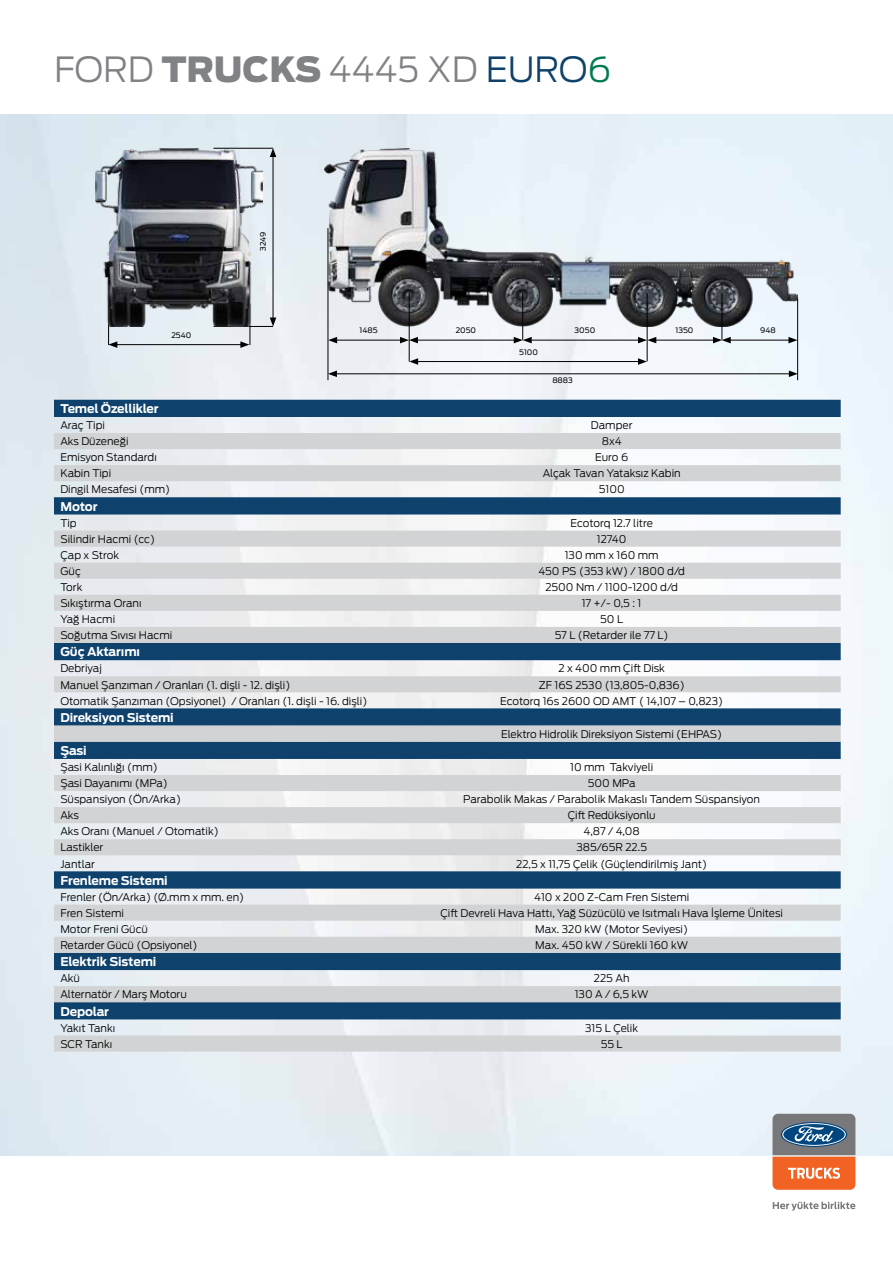
<style>
.page{position:relative;width:893px;height:1263px;background:#fff}
.page>*{position:absolute;margin:0;border:0;box-sizing:border-box;transform-origin:0 0}
.t1{font:300 34.5px "Ford Antenna";color:#808285}
.t2{font:700 12px "Ford Antenna";letter-spacing:-.01em;color:#fff}
.t3{font:300 10.5px "Ford Antenna";color:#000}
.t4{font:7.5px "Ford Antenna";color:#000}
.s1{font-weight:900}
.s2{color:#0e416b}
.s3{color:#007a52}
</style>
<div class="page">
<img style="left:0;top:114px;width:893px;height:1041px">
<svg style="left:772px;top:1114px;width:83px;height:76px;background:#a6796a"></svg>
<svg style="left:773px;top:1202px;width:82px;height:8px"></svg>
<svg style="left:54px;top:400px;width:787px;height:33px;fill:#0e416b"></svg>
<svg style="left:54px;top:433px;width:787px;height:618px"></svg>
<div style="left:54px;top:839px;width:787px;height:16px;background:#d1d3d4"></div>
<hr style="left:108px;top:304px;width:1px;height:41px;background:#000">
<hr style="left:250px;top:304px;width:1px;height:41px;background:#000">
<hr style="left:115px;top:344px;width:128px;height:1px;background:#000">
<svg style="left:108px;top:341px;width:9px;height:7px"></svg>
<svg style="left:240px;top:341px;width:9px;height:7px"></svg>
<hr style="left:213px;top:148px;width:60px;height:1px;background:#000">
<hr style="left:213px;top:326px;width:60px;height:1px;background:#000">
<hr style="left:273px;top:155px;width:1px;height:165px;background:#000">
<svg style="left:270px;top:148px;width:6px;height:9px"></svg>
<svg style="left:270px;top:317px;width:6px;height:9px"></svg>
<img style="left:95px;top:148px;width:167px;height:178px">
<img style="left:325px;top:149px;width:473px;height:177px">
<hr style="left:328px;top:228px;width:1px;height:152px;background:#000">
<hr style="left:409px;top:293px;width:1px;height:68px;background:#000">
<hr style="left:647px;top:293px;width:1px;height:68px;background:#000">
<hr style="left:522px;top:293px;width:1px;height:47px;background:#000">
<hr style="left:722px;top:293px;width:1px;height:47px;background:#000">
<hr style="left:797px;top:299px;width:1px;height:81px;background:#000">
<hr style="left:416px;top:340px;width:100px;height:1px;background:#000">
<hr style="left:416px;top:361px;width:224px;height:1px;background:#000">
<svg style="left:409px;top:358px;width:9px;height:7px"></svg>
<svg style="left:638px;top:358px;width:9px;height:7px"></svg>
<hr style="left:529px;top:340px;width:111px;height:1px;background:#000">
<svg style="left:514px;top:337px;width:18px;height:6px"></svg>
<hr style="left:335px;top:340px;width:67px;height:1px;background:#000">
<svg style="left:328px;top:337px;width:9px;height:6px"></svg>
<svg style="left:400px;top:337px;width:18px;height:6px"></svg>
<hr style="left:334px;top:374px;width:457px;height:1px;background:#000">
<svg style="left:328px;top:371px;width:9px;height:6px"></svg>
<svg style="left:789px;top:371px;width:9px;height:6px"></svg>
<hr style="left:654px;top:340px;width:61px;height:1px;background:#000">
<svg style="left:638px;top:337px;width:18px;height:6px"></svg>
<hr style="left:728px;top:340px;width:63px;height:1px;background:#000">
<svg style="left:713px;top:337px;width:18px;height:6px"></svg>
<svg style="left:788px;top:337px;width:9px;height:6px"></svg>
<h1 class="t1" style="left:54px;top:40px;width:559px">FORD <span class="s1">TRUCKS</span> 4445 XD <span class="s2">EURO</span><span class="s3">6</span></h1>
<p class="t4" style="left:171px;top:329px;width:22px">2540</p>
<p class="t4" style="left:257px;top:251px;width:21px;rotate:-90deg">3249</p>
<p class="t4" style="left:360px;top:324px;width:20px">1485</p>
<p class="t4" style="left:456px;top:324px;width:22px">2050</p>
<p class="t4" style="left:575px;top:324px;width:22px">3050</p>
<p class="t4" style="left:676px;top:324px;width:19px">1350</p>
<p class="t4" style="left:760px;top:324px;width:17px">948</p>
<p class="t4" style="left:519px;top:346px;width:20px">5100</p>
<p class="t4" style="left:552px;top:374px;width:22px">8883</p>
<p class="t2" style="left:60px;top:398px;width:100px">Temel Özellikler</p>
<p class="t3" style="left:60px;top:416px;width:46px">Araç Tipi</p>
<p class="t3" style="left:591px;top:416px;width:43px">Damper</p>
<p class="t3" style="left:60px;top:433px;width:70px">Aks Düzeneği</p>
<p class="t3" style="left:602px;top:433px;width:21px">8x4</p>
<p class="t3" style="left:60px;top:449px;width:98px">Emisyon Standardı</p>
<p class="t3" style="left:595px;top:449px;width:35px">Euro 6</p>
<p class="t3" style="left:60px;top:465px;width:52px">Kabin Tipi</p>
<p class="t3" style="left:543px;top:465px;width:140px">Alçak Tavan Yataksız Kabin</p>
<p class="t3" style="left:60px;top:481px;width:111px">Dingil Mesafesi (mm)</p>
<p class="t3" style="left:599px;top:481px;width:27px">5100</p>
<p class="t2" style="left:60px;top:495px;width:39px">Motor</p>
<p class="t3" style="left:60px;top:514px;width:18px">Tip</p>
<p class="t3" style="left:570px;top:514px;width:84px">Ecotorq 12.7 litre</p>
<p class="t3" style="left:60px;top:530px;width:96px">Silindir Hacmi (cc)</p>
<p class="t3" style="left:597px;top:530px;width:31px">12740</p>
<p class="t3" style="left:60px;top:546px;width:60px">Çap x Strok</p>
<p class="t3" style="left:565px;top:546px;width:96px">130 mm x 160 mm</p>
<p class="t3" style="left:60px;top:562px;width:22px">Güç</p>
<p class="t3" style="left:538px;top:562px;width:148px">450 PS (353 kW) / 1800 d/d</p>
<p class="t3" style="left:60px;top:578px;width:23px">Tork</p>
<p class="t3" style="left:545px;top:578px;width:134px">2500 Nm / 1100-1200 d/d</p>
<p class="t3" style="left:60px;top:594px;width:83px">Sıkıştırma Oranı</p>
<p class="t3" style="left:582px;top:594px;width:61px">17 +/- 0,5 : 1</p>
<p class="t3" style="left:60px;top:610px;width:56px">Yağ Hacmi</p>
<p class="t3" style="left:600px;top:610px;width:24px">50 L</p>
<p class="t3" style="left:60px;top:626px;width:113px">Soğutma Sıvısı Hacmi</p>
<p class="t3" style="left:555px;top:626px;width:115px">57 L (Retarder ile 77 L)</p>
<p class="t2" style="left:60px;top:641px;width:81px">Güç Aktarımı</p>
<p class="t3" style="left:60px;top:660px;width:43px">Debriyaj</p>
<p class="t3" style="left:558px;top:660px;width:108px">2 x 400 mm Çift Disk</p>
<p class="t3" style="left:60px;top:676px;width:231px">Manuel Şanzıman / Oranları (1. dişli - 12. dişli)</p>
<p class="t3" style="left:539px;top:676px;width:147px">ZF 16S 2530 (13,805-0,836)</p>
<p class="t3" style="left:60px;top:692px;width:309px">Otomatik Şanzıman (Opsiyonel) / Oranları (1. dişli - 16. dişli)</p>
<p class="t3" style="left:500px;top:692px;width:225px">Ecotorq 16s 2600 OD AMT ( 14,107 – 0,823)</p>
<p class="t2" style="left:60px;top:707px;width:115px">Direksiyon Sistemi</p>
<p class="t3" style="left:501px;top:725px;width:223px">Elektro Hidrolik Direksiyon Sistemi (EHPAS)</p>
<p class="t2" style="left:60px;top:740px;width:28px">Şasi</p>
<p class="t3" style="left:60px;top:758px;width:99px">Şasi Kalınlığı (mm)</p>
<p class="t3" style="left:570px;top:758px;width:85px">10 mm Takviyeli</p>
<p class="t3" style="left:60px;top:774px;width:109px">Şasi Dayanımı (MPa)</p>
<p class="t3" style="left:588px;top:774px;width:49px">500 MPa</p>
<p class="t3" style="left:60px;top:791px;width:122px">Süspansiyon (Ön/Arka)</p>
<p class="t3" style="left:463px;top:791px;width:298px">Parabolik Makas / Parabolik Makaslı Tandem Süspansiyon</p>
<p class="t3" style="left:60px;top:807px;width:20px">Aks</p>
<p class="t3" style="left:568px;top:807px;width:89px">Çift Redüksiyonlu</p>
<p class="t3" style="left:60px;top:823px;width:160px">Aks Oranı (Manuel / Otomatik)</p>
<p class="t3" style="left:584px;top:823px;width:58px">4,87 / 4,08</p>
<p class="t3" style="left:60px;top:839px;width:44px">Lastikler</p>
<p class="t3" style="left:576px;top:839px;width:72px">385/65R 22.5</p>
<p class="t3" style="left:60px;top:855px;width:36px">Jantlar</p>
<p class="t3" style="left:516px;top:855px;width:193px">22,5 x 11,75 Çelik (Güçlendirilmiş Jant)</p>
<p class="t2" style="left:60px;top:869px;width:109px">Frenleme Sistemi</p>
<p class="t3" style="left:60px;top:888px;width:185px">Frenler (Ön/Arka) (Ø.mm x mm. en)</p>
<p class="t3" style="left:534px;top:888px;width:157px">410 x 200 Z-Cam Fren Sistemi</p>
<p class="t3" style="left:60px;top:904px;width:65px">Fren Sistemi</p>
<p class="t3" style="left:440px;top:904px;width:344px">Çift Devreli Hava Hattı, Yağ Süzücülü ve Isıtmalı Hava İşleme Ünitesi</p>
<p class="t3" style="left:60px;top:920px;width:89px">Motor Freni Gücü</p>
<p class="t3" style="left:535px;top:920px;width:154px">Max. 320 kW (Motor Seviyesi)</p>
<p class="t3" style="left:60px;top:936px;width:139px">Retarder Gücü (Opsiyonel)</p>
<p class="t3" style="left:535px;top:936px;width:154px">Max. 450 kW / Sürekli 160 kW</p>
<p class="t2" style="left:60px;top:951px;width:98px">Elektrik Sistemi</p>
<p class="t3" style="left:60px;top:969px;width:21px">Akü</p>
<p class="t3" style="left:594px;top:969px;width:37px">225 Ah</p>
<p class="t3" style="left:60px;top:986px;width:128px">Alternatör / Marş Motoru</p>
<p class="t3" style="left:575px;top:986px;width:75px">130 A / 6,5 kW</p>
<p class="t2" style="left:60px;top:1000px;width:50px">Depolar</p>
<p class="t3" style="left:60px;top:1019px;width:56px">Yakıt Tankı</p>
<p class="t3" style="left:585px;top:1019px;width:54px">315 L Çelik</p>
<p class="t3" style="left:60px;top:1035px;width:53px">SCR Tankı</p>
<p class="t3" style="left:601px;top:1035px;width:23px">55 L</p>
</div>
